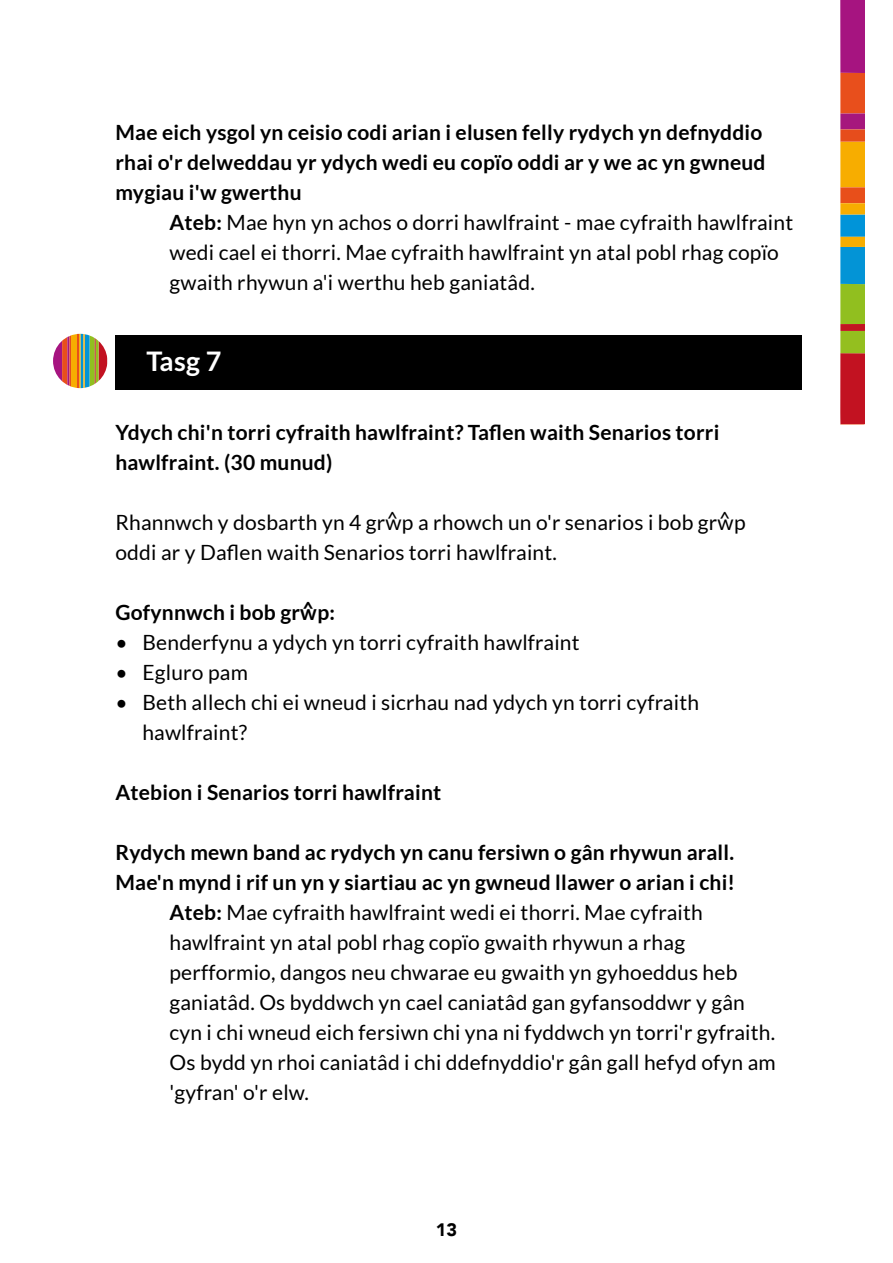
<style>
.page{position:relative;width:893px;height:1263px;background:#fff}
.page>*{position:absolute;margin:0;border:0;box-sizing:border-box;transform-origin:0 0}
.t1{font:700 27px "Lato";color:#fff}
.t2{font:21px/30px "Lato";letter-spacing:.01em;color:#000}
.t3{font:700 21px/30px "Lato";letter-spacing:.01em;color:#000}
.t4{font:900 18px "Avenir";color:#000}
.s1{font-weight:700}
</style>
<div class="page">
<div style="left:115px;top:335px;width:687px;height:54px;background:#000"></div>
<svg style="left:841px;top:0;width:23px;height:425px;background:#a96148"></svg>
<svg style="left:53px;top:334px;width:54px;height:54px"></svg>
<p class="t3" style="left:115px;top:117px;width:652px">Mae eich ysgol yn ceisio codi arian i elusen felly rydych yn defnyddio rhai o'r delweddau yr ydych wedi eu copïo oddi ar y we ac yn gwneud mygiau i'w gwerthu</p>
<p class="t2" style="left:169px;top:207px;width:625px"><span class="s1">Ateb:</span> Mae hyn yn achos o dorri hawlfraint - mae cyfraith hawlfraint wedi cael ei thorri. Mae cyfraith hawlfraint yn atal pobl rhag copïo gwaith rhywun a'i werthu heb ganiatâd.</p>
<p class="t1" style="left:147px;top:346px;width:76px">Tasg 7</p>
<p class="t3" style="left:115px;top:417px;width:605px">Ydych chi'n torri cyfraith hawlfraint? Taflen waith Senarios torri hawlfraint. (30 munud)</p>
<p class="t2" style="left:115px;top:507px;width:632px">Rhannwch y dosbarth yn 4 grw^ p a rhowch un o'r senarios i bob grw^p oddi ar y Daflen waith Senarios torri hawlfraint.</p>
<p class="t3" style="left:115px;top:597px;width:221px">Gofynnwch i bob grw^p:</p>
<p class="t2" style="left:115px;top:627px;width:466px">• Benderfynu a ydych yn torri cyfraith hawlfraint</p>
<p class="t2" style="left:115px;top:657px;width:134px">• Egluro pam</p>
<p class="t2" style="left:142px;top:687px;width:558px;text-indent:-27px">• Beth allech chi ei wneud i sicrhau nad ydych yn torri cyfraith hawlfraint?</p>
<p class="t3" style="left:115px;top:777px;width:327px">Atebion i Senarios torri hawlfraint</p>
<p class="t3" style="left:115px;top:837px;width:620px">Rydych mewn band ac rydych yn canu fersiwn o gân rhywun arall.</p>
<p class="t3" style="left:115px;top:867px;width:621px">Mae'n mynd i rif un yn y siartiau ac yn gwneud llawer o arian i chi!</p>
<p class="t2" style="left:169px;top:897px;width:535px"><span class="s1">Ateb:</span> Mae cyfraith hawlfraint wedi ei thorri. Mae cyfraith</p>
<p class="t2" style="left:169px;top:927px;width:517px">hawlfraint yn atal pobl rhag copïo gwaith rhywun a rhag</p>
<p class="t2" style="left:169px;top:957px;width:569px">perfformio, dangos neu chwarae eu gwaith yn gyhoeddus heb</p>
<p class="t2" style="left:169px;top:987px;width:577px">ganiatâd. Os byddwch yn cael caniatâd gan gyfansoddwr y gân</p>
<p class="t2" style="left:169px;top:1017px;width:607px">cyn i chi wneud eich fersiwn chi yna ni fyddwch yn torri'r gyfraith.</p>
<p class="t2" style="left:169px;top:1047px;width:608px">Os bydd yn rhoi caniatâd i chi ddefnyddio'r gân gall hefyd ofyn am</p>
<p class="t2" style="left:169px;top:1078px;width:141px">'gyfran' o'r elw.</p>
<p class="t4" style="left:436px;top:1214px;width:23px">13</p>
</div>
